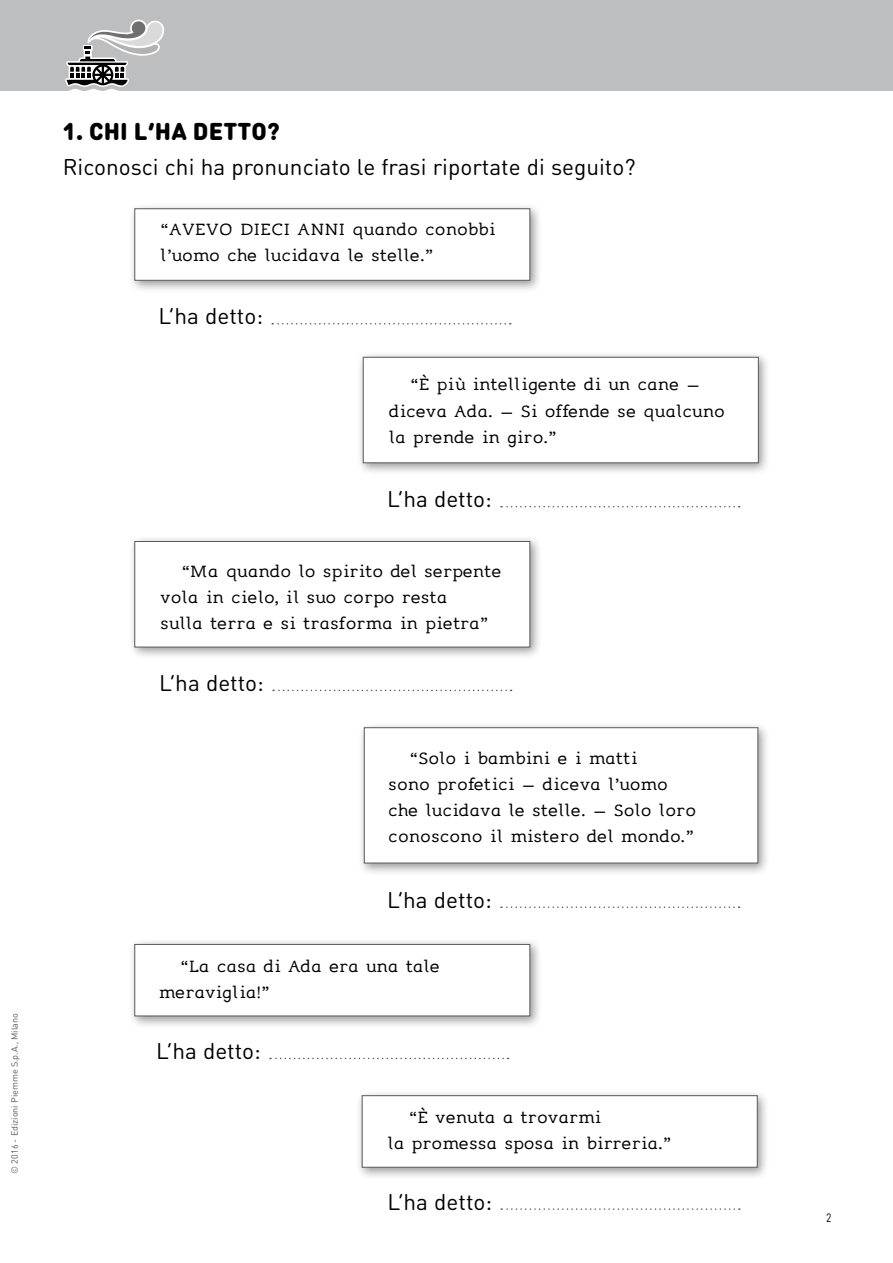
<style>
.page{position:relative;width:893px;height:1263px;background:#fff}
.page>*{position:absolute;margin:0;border:0;box-sizing:border-box;transform-origin:0 0}
.t1{font:900 24px "DIN Round Pro";letter-spacing:.005em;color:#000}
.t2{font:22.5px "DIN Round Pro";color:#000}
.t3{font:21px/26.1px "leggimi";color:#000}
.t4{font:12px "DIN Round Pro";color:#000;scale:.85 1}
.t5{font:9px "DIN Round Pro";color:#58595b}
</style>
<div class="page">
<div style="left:128px;top:938px;width:415px;height:90px;background:#000;opacity:.4"></div>
<div style="left:134px;top:944px;width:396px;height:72px;background:#fff;border:1px solid #58595b"></div>
<div style="left:356px;top:1089px;width:414px;height:90px;background:#000;opacity:.4"></div>
<div style="left:362px;top:1095px;width:396px;height:72px;background:#fff;border:1px solid #58595b"></div>
<div style="left:128px;top:202px;width:415px;height:91px;background:#000;opacity:.4"></div>
<div style="left:134px;top:208px;width:396px;height:73px;background:#fff;border:1px solid #58595b"></div>
<div style="left:357px;top:351px;width:414px;height:124px;background:#000;opacity:.4"></div>
<div style="left:363px;top:357px;width:396px;height:106px;background:#fff;border:1px solid #58595b"></div>
<div style="left:128px;top:535px;width:415px;height:124px;background:#000;opacity:.4"></div>
<div style="left:134px;top:541px;width:396px;height:106px;background:#fff;border:1px solid #58595b"></div>
<div style="left:358px;top:721px;width:412px;height:155px;background:#000;opacity:.4"></div>
<div style="left:364px;top:727px;width:394px;height:136px;background:#fff;border:1px solid #58595b"></div>
<div style="left:0;top:0;width:893px;height:91px;background:#bcbec0"></div>
<svg style="left:65px;top:20px;width:100px;height:67px;background:#adaeaf"></svg>
<svg style="left:270px;top:1058px;width:239px;height:1px"></svg>
<svg style="left:272px;top:323px;width:239px;height:1px"></svg>
<svg style="left:501px;top:1208px;width:239px;height:2px"></svg>
<svg style="left:501px;top:506px;width:239px;height:1px"></svg>
<svg style="left:273px;top:690px;width:239px;height:1px"></svg>
<svg style="left:501px;top:906px;width:238px;height:2px"></svg>
<p class="t5" style="left:8px;top:1174px;width:162px;rotate:-90deg">© 2016 - Edizioni Piemme S.p.A., Milano</p>
<p class="t1" style="left:63px;top:113px;width:218px">1. CHI L’HA DETTO?</p>
<p class="t2" style="left:63px;top:152px;width:574px">Riconosci chi ha pronunciato le frasi riportate di seguito?</p>
<p class="t3" style="left:160px;top:216px;width:337px">“AVEVO DIECI ANNI quando conobbi l’uomo che lucidava le stelle.”</p>
<p class="t2" style="left:158px;top:301px;width:106px">L’ha detto:</p>
<p class="t3" style="left:389px;top:371px;width:338px;text-indent:21px">“È più intelligente di un cane – diceva Ada. – Si offende se qualcuno la prende in giro.”</p>
<p class="t2" style="left:387px;top:484px;width:106px">L’ha detto:</p>
<p class="t3" style="left:160px;top:558px;width:343px;text-indent:21px">“Ma quando lo spirito del serpente vola in cielo, il suo corpo resta<br>sulla terra e si trasforma in pietra”</p>
<p class="t2" style="left:159px;top:668px;width:106px">L’ha detto:</p>
<p class="t3" style="left:388px;top:745px;width:309px;text-indent:21px">“Solo i bambini e i matti<br>sono profetici – diceva l’uomo che lucidava le stelle. – Solo loro conoscono il mistero del mondo.”</p>
<p class="t2" style="left:387px;top:884px;width:106px">L’ha detto:</p>
<p class="t3" style="left:159px;top:952px;width:283px;text-indent:21px">“La casa di Ada era una tale meraviglia!”</p>
<p class="t2" style="left:156px;top:1036px;width:106px">L’ha detto:</p>
<p class="t3" style="left:387px;top:1104px;width:286px;text-indent:21px">“È venuta a trovarmi<br>la promessa sposa in birreria.”</p>
<p class="t2" style="left:387px;top:1186px;width:106px">L’ha detto:</p>
<p class="t4" style="left:826px;top:1210px;width:8px">2</p>
</div>
